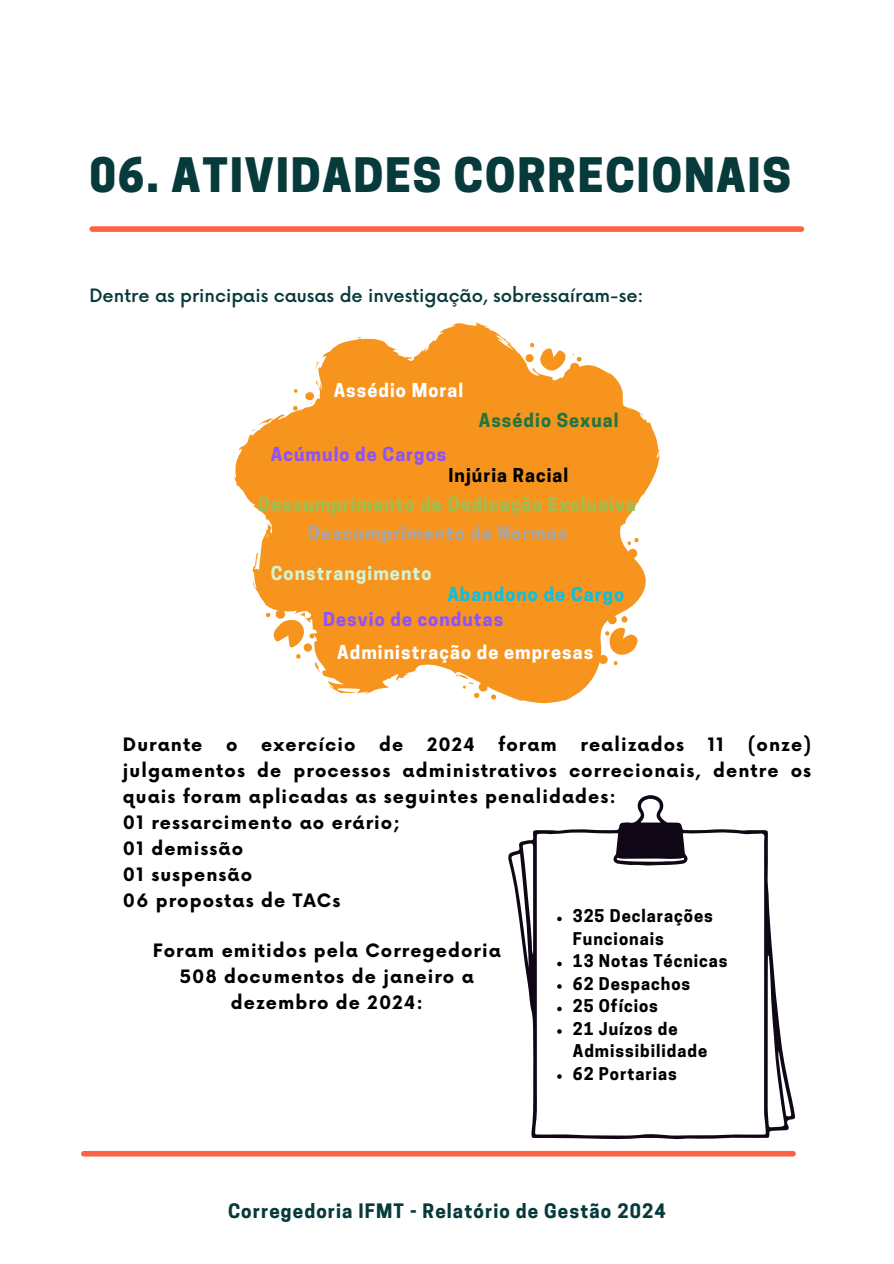
<style>
.page{position:relative;width:894px;height:1264px;background:#fff}
.page>*{position:absolute;margin:0;border:0;box-sizing:border-box;transform-origin:0 0}
.t1{font:800 44.55px "Cooper Hewitt";letter-spacing:.04em;color:#073a3b}
.t2{font:700 18.75px "Cooper Hewitt";letter-spacing:.06em;color:#073a3b}
.t3{font:700 18px/25.8px "Now";letter-spacing:.06em;color:#000}
.t4{font:500 18px "Now";color:#073a3b}
.t5{font:700 18px "Cooper Hewitt";letter-spacing:.06em;color:#fff}
.t6{font:700 18px "Cooper Hewitt";letter-spacing:.06em;color:#9ac053}
.t7{font:700 18px "Cooper Hewitt";letter-spacing:.06em;color:#8c52ff}
.t8{font:700 18px "Cooper Hewitt";letter-spacing:.06em;color:#a6a6a6}
.t9{font:700 18px "Cooper Hewitt";letter-spacing:.06em;color:#0cc0df}
.t10{font:700 18px "Cooper Hewitt";letter-spacing:.06em;color:#d6f3d4}
.t11{font:700 18px "Cooper Hewitt";letter-spacing:.06em;color:#22753f}
.t12{font:700 18px "Cooper Hewitt";letter-spacing:.06em;color:#000}
.t13{font:700 16.5px/22.5px "Cooper Hewitt";letter-spacing:.06em;color:#000}
</style>
<div class="page">
<div style="left:92px;top:226px;width:709px;height:6px;background:#ff6145"></div>
<div style="left:84px;top:1150px;width:708px;height:6px;background:#ff6145"></div>
<svg style="left:234px;top:322px;width:425px;height:381px;fill:#f7941e"></svg>
<svg style="left:252px;top:428px;width:4px;height:3px"></svg>
<svg style="left:315px;top:362px;width:4px;height:10px"></svg>
<svg style="left:598px;top:615px;width:39px;height:50px"></svg>
<svg style="left:525px;top:343px;width:56px;height:30px"></svg>
<svg style="left:290px;top:389px;width:24px;height:24px"></svg>
<svg style="left:266px;top:609px;width:54px;height:64px"></svg>
<svg style="left:463px;top:680px;width:33px;height:19px"></svg>
<svg style="left:627px;top:538px;width:11px;height:20px"></svg>
<svg style="left:508px;top:795px;width:287px;height:344px"></svg>
<svg style="left:557px;top:916px;width:4px;height:5px"></svg>
<svg style="left:557px;top:961px;width:4px;height:5px"></svg>
<svg style="left:557px;top:984px;width:4px;height:4px"></svg>
<svg style="left:557px;top:1006px;width:4px;height:5px"></svg>
<svg style="left:557px;top:1029px;width:4px;height:4px"></svg>
<svg style="left:557px;top:1074px;width:4px;height:4px"></svg>
<h2 class="t1" style="left:89px;top:158px;width:703px">06. ATIVIDADES CORRECIONAIS</h2>
<h1 class="t4" style="left:89px;top:286px;width:555px">Dentre as principais causas de investigação, sobressaíram-se:</h1>
<p class="t5" style="left:333px;top:383px;width:131px">Assédio Moral</p>
<h2 class="t7" style="left:271px;top:447px;width:177px">Acúmulo de Cargos</h2>
<p class="t11" style="left:478px;top:413px;width:141px">Assédio Sexual</p>
<h2 class="t12" style="left:448px;top:468px;width:121px">Injúria Racial</h2>
<h2 class="t6" style="left:258px;top:498px;width:379px">Descumprimento de Dedicação Exclusiva</h2>
<h2 class="t8" style="left:308px;top:526px;width:260px">Descumprimento de Normas</h2>
<h2 class="t10" style="left:271px;top:566px;width:162px">Constrangimento</h2>
<h2 class="t9" style="left:447px;top:587px;width:178px">Abandono de Cargo</h2>
<h2 class="t7" style="left:323px;top:612px;width:181px">Desvio de condutas</h2>
<h2 class="t5" style="left:337px;top:645px;width:257px">Administração de empresas</h2>
<h2 class="t3" style="left:123px;top:733px;width:689px;text-indent:624px">(onze) julgamentos de processos administrativos correcionais, dentre os quais foram aplicadas as seguintes penalidades:<br>01 ressarcimento ao erário;<br>01 demissão<br>01 suspensão<br>06 propostas de TACs</h2>
<h2 class="t3" style="left:153px;top:938px;width:349px;text-align:center">Foram emitidos pela Corregedoria<br>508 documentos de janeiro a dezembro de 2024:</h2>
<h2 class="t3" style="left:123px;top:733px;width:81px">Durante</h2>
<h2 class="t3" style="left:226px;top:733px;width:13px">o</h2>
<h2 class="t3" style="left:261px;top:733px;width:96px">exercício</h2>
<h2 class="t3" style="left:379px;top:733px;width:26px">de</h2>
<h2 class="t3" style="left:427px;top:733px;width:49px">2024</h2>
<h2 class="t3" style="left:498px;top:733px;width:60px">foram</h2>
<h2 class="t3" style="left:580px;top:733px;width:105px">realizados</h2>
<h2 class="t3" style="left:707px;top:733px;width:18px">11</h2>
<h2 class="t13" style="left:572px;top:906px;width:141px">325 Declarações<br>Funcionais</h2>
<p class="t13" style="left:572px;top:951px;width:156px">13 Notas Técnicas</p>
<p class="t13" style="left:572px;top:974px;width:119px">62 Despachos</p>
<p class="t13" style="left:572px;top:996px;width:87px">25 Ofícios</p>
<p class="t13" style="left:572px;top:1019px;width:136px">21 Juízos de<br>Admissibilidade</p>
<p class="t13" style="left:572px;top:1064px;width:106px">62 Portarias</p>
<p class="t2" style="left:228px;top:1203px;width:439px">Corregedoria IFMT - Relatório de Gestão 2024</p>
</div>
